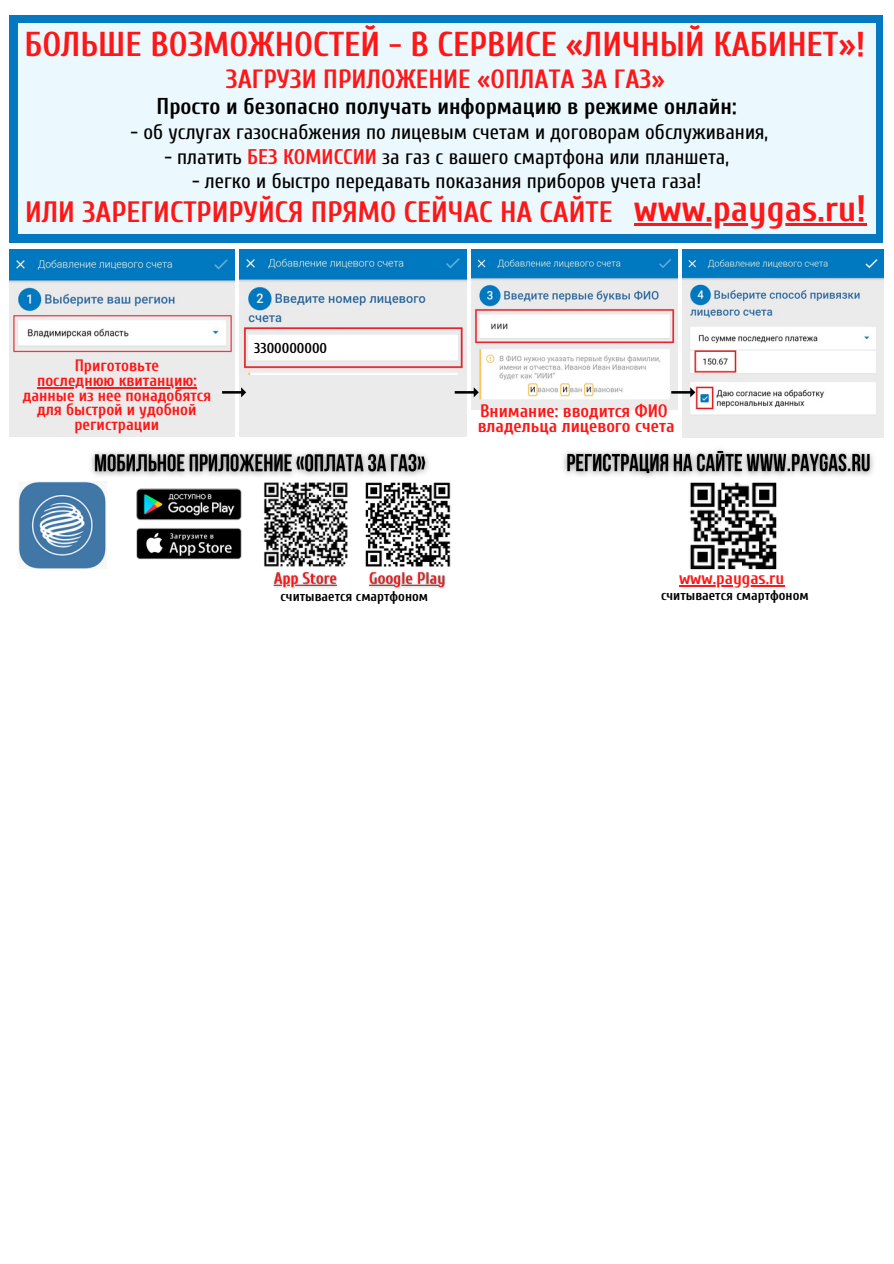
<style>
.page{position:relative;width:894px;height:1264px;background:#fff}
.page>*{position:absolute;margin:0;border:0;box-sizing:border-box;transform-origin:0 0}
.t1{font:700 34.35px "Cuprum";color:#ff1616}
.t2{font:700 29.4px "Cuprum";color:#ff1616}
.t3{font:700 26.25px "Cuprum";color:#ff1616}
.t4{font:700 22.8px "Cuprum";color:#000}
.t5{font:21.15px "Cuprum";color:#000}
.t6{font:700 18px/15.6px "Cuprum";color:#ff1616}
.t7{font:700 17.4px "Cuprum";color:#ff1616}
.t8{font:700 16.5px/14.7px "Cuprum";color:#ff1616;text-align:center}
.t9{font:700 14.25px "Cuprum";color:#000}
.t10{font:700 13.95px "Cuprum";color:#000}
.s1{font-weight:700;color:#ff1616}
.s2{font-size:36.6px}
</style>
<div class="page">
<div style="left:10px;top:15px;width:872px;height:227px;background:#0479c1"></div>
<div style="left:18px;top:23px;width:857px;height:210px;background:#ebf8fd"></div>
<img style="left:682px;top:250px;width:201px;height:188px">
<img style="left:471px;top:250px;width:206px;height:160px">
<img style="left:239px;top:250px;width:227px;height:187px">
<img style="left:259px;top:335px;width:78px;height:18px">
<img style="left:10px;top:250px;width:224px;height:105px">
<div style="left:10px;top:355px;width:224px;height:82px;background:#ebebeb"></div>
<svg style="left:222px;top:387px;width:24px;height:10px"></svg>
<img style="left:18px;top:482px;width:53px;height:86px">
<img style="left:71px;top:431px;width:235px;height:138px">
<img style="left:365px;top:482px;width:86px;height:85px">
<img style="left:261px;top:488px;width:87px;height:81px">
<img style="left:690px;top:488px;width:87px;height:81px">
<svg style="left:454px;top:387px;width:24px;height:10px"></svg>
<svg style="left:671px;top:387px;width:24px;height:10px"></svg>
<hr style="left:633px;top:223px;width:232px;height:3px;background:#ff1616">
<img style="left:268px;top:564px;width:74px;height:25px">
<img style="left:365px;top:564px;width:85px;height:25px">
<img style="left:84px;top:444px;width:351px;height:44px">
<hr style="left:678px;top:585px;width:106px;height:1px;background:#ff1616">
<img style="left:563px;top:449px;width:311px;height:39px">
<hr style="left:37px;top:387px;width:160px;height:1px;background:#ff1616">
<h1 class="t1" style="left:25px;top:25px;width:841px">БОЛЬШЕ ВОЗМОЖНОСТЕЙ - В СЕРВИСЕ «ЛИЧНЫЙ КАБИНЕТ»!</h1>
<p class="t3" style="left:226px;top:64px;width:440px">ЗАГРУЗИ ПРИЛОЖЕНИЕ «ОПЛАТА ЗА ГАЗ»</p>
<p class="t4" style="left:157px;top:94px;width:581px">Просто и безопасно получать информацию в режиме онлайн:</p>
<p class="t5" style="left:130px;top:120px;width:639px">- об услугах газоснабжения по лицевым счетам и договорам обслуживания,</p>
<p class="t5" style="left:164px;top:145px;width:566px">- платить <span class="s1">БЕЗ КОМИССИИ</span> за газ с вашего смартфона или планшета,</p>
<p class="t5" style="left:192px;top:169px;width:510px">- легко и быстро передавать показания приборов учета газа!</p>
<h2 class="t2" style="left:25px;top:196px;width:842px">ИЛИ ЗАРЕГИСТРИРУЙСЯ ПРЯМО СЕЙЧАС НА САЙТЕ <span class="s2">www.paygas.ru!</span></h2>
<p class="t8" style="left:23px;top:359px;width:190px">Приготовьте<br>последнюю квитанцию: данные из нее понадобятся для быстрой и удобной регистрации</p>
<p class="t9" style="left:254px;top:340px;width:74px">3300000000</p>
<p class="t6" style="left:477px;top:403px;width:198px">Внимание: вводится ФИО владельца лицевого счета</p>
<p class="t10" style="left:280px;top:588px;width:149px">считывается смартфоном</p>
<p class="t7" style="left:678px;top:568px;width:107px">www.paygas.ru</p>
<p class="t10" style="left:660px;top:587px;width:149px">считывается смартфоном</p>
</div>
